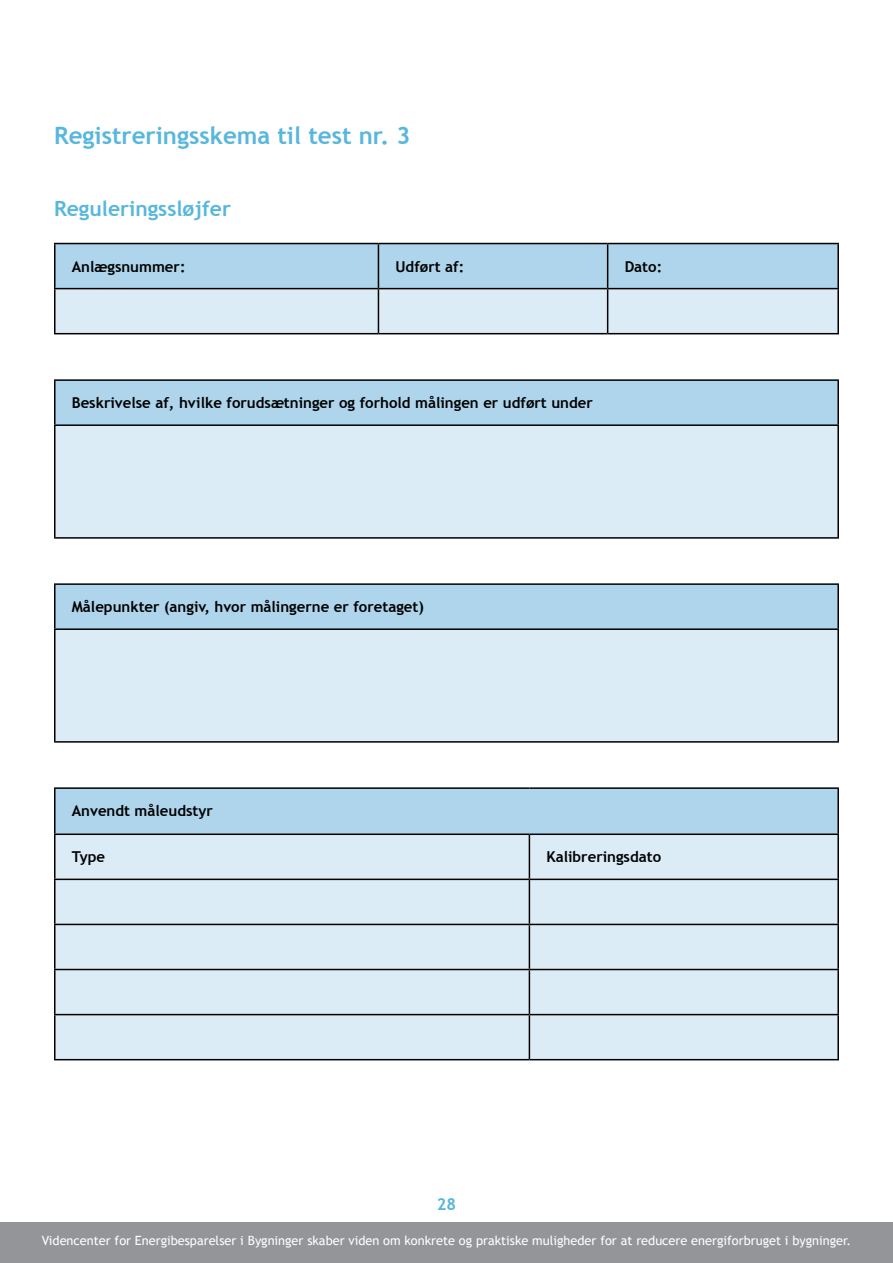
<style>
.page{position:relative;width:893px;height:1263px;background:#fff}
.page>*{position:absolute;margin:0;border:0;box-sizing:border-box;transform-origin:0 0}
.Overskrift{font:700 24px "Trebuchet MS";color:#58b7dd}
.Overskrift-2{font:700 21px "Trebuchet MS";color:#58b7dd}
.t1{font:700 16.5px "Trebuchet MS";color:#58b7dd}
.Tabel_overskrift{font:700 15px "Trebuchet MS";color:#000}
.t2{font:12.75px "Trebuchet MS";color:#fff}
</style>
<div class="page">
<div style="left:0;top:1222px;width:893px;height:41px;background:#939598"></div>
<div style="left:55px;top:788px;width:783px;height:46px;background:#aed5eb"></div>
<div style="left:56px;top:835px;width:781px;height:224px;background:#dcecf6"></div>
<hr style="left:54px;top:787px;width:475px;height:2px;background:#000">
<hr style="left:54px;top:789px;width:2px;height:44px;background:#000">
<hr style="left:529px;top:787px;width:310px;height:2px;background:#000">
<hr style="left:837px;top:789px;width:2px;height:44px;background:#000">
<hr style="left:54px;top:833px;width:475px;height:2px;background:#000">
<hr style="left:54px;top:835px;width:2px;height:43px;background:#000">
<hr style="left:529px;top:833px;width:310px;height:2px;background:#000">
<hr style="left:529px;top:835px;width:1px;height:43px;background:#000">
<hr style="left:837px;top:835px;width:2px;height:43px;background:#000">
<hr style="left:54px;top:878px;width:475px;height:2px;background:#000">
<hr style="left:54px;top:880px;width:2px;height:44px;background:#000">
<hr style="left:529px;top:878px;width:310px;height:2px;background:#000">
<hr style="left:529px;top:880px;width:1px;height:44px;background:#000">
<hr style="left:837px;top:880px;width:2px;height:44px;background:#000">
<hr style="left:54px;top:924px;width:475px;height:1px;background:#000">
<hr style="left:54px;top:925px;width:2px;height:44px;background:#000">
<hr style="left:529px;top:924px;width:310px;height:1px;background:#000">
<hr style="left:529px;top:925px;width:1px;height:44px;background:#000">
<hr style="left:837px;top:925px;width:2px;height:44px;background:#000">
<hr style="left:54px;top:969px;width:475px;height:1px;background:#000">
<hr style="left:54px;top:970px;width:2px;height:44px;background:#000">
<hr style="left:529px;top:969px;width:310px;height:1px;background:#000">
<hr style="left:529px;top:970px;width:1px;height:44px;background:#000">
<hr style="left:837px;top:970px;width:2px;height:44px;background:#000">
<hr style="left:54px;top:1014px;width:475px;height:1px;background:#000">
<hr style="left:54px;top:1015px;width:2px;height:44px;background:#000">
<hr style="left:529px;top:1014px;width:310px;height:1px;background:#000">
<hr style="left:529px;top:1015px;width:1px;height:44px;background:#000">
<hr style="left:837px;top:1015px;width:2px;height:44px;background:#000">
<hr style="left:54px;top:1059px;width:475px;height:1px;background:#000">
<hr style="left:529px;top:1059px;width:310px;height:1px;background:#000">
<div style="left:55px;top:584px;width:783px;height:45px;background:#aed5eb"></div>
<div style="left:55px;top:629px;width:783px;height:113px;background:#dcecf6"></div>
<hr style="left:54px;top:583px;width:785px;height:2px;background:#000">
<hr style="left:54px;top:585px;width:2px;height:43px;background:#000">
<hr style="left:837px;top:585px;width:2px;height:43px;background:#000">
<hr style="left:54px;top:628px;width:785px;height:2px;background:#000">
<hr style="left:54px;top:630px;width:2px;height:111px;background:#000">
<hr style="left:837px;top:630px;width:2px;height:111px;background:#000">
<hr style="left:54px;top:741px;width:785px;height:2px;background:#000">
<div style="left:55px;top:380px;width:783px;height:45px;background:#aed5eb"></div>
<div style="left:55px;top:425px;width:783px;height:113px;background:#dcecf6"></div>
<hr style="left:54px;top:379px;width:785px;height:2px;background:#000">
<hr style="left:54px;top:381px;width:2px;height:43px;background:#000">
<hr style="left:837px;top:381px;width:2px;height:43px;background:#000">
<hr style="left:54px;top:424px;width:785px;height:2px;background:#000">
<hr style="left:54px;top:426px;width:2px;height:111px;background:#000">
<hr style="left:837px;top:426px;width:2px;height:111px;background:#000">
<hr style="left:54px;top:537px;width:785px;height:2px;background:#000">
<svg style="left:56px;top:244px;width:781px;height:89px;background:#c2deed"></svg>
<hr style="left:54px;top:243px;width:324px;height:1px;background:#000">
<hr style="left:54px;top:244px;width:2px;height:44px;background:#000">
<hr style="left:378px;top:243px;width:230px;height:1px;background:#000">
<hr style="left:378px;top:244px;width:1px;height:44px;background:#000">
<hr style="left:608px;top:243px;width:231px;height:1px;background:#000">
<hr style="left:607px;top:244px;width:1px;height:44px;background:#000">
<hr style="left:837px;top:244px;width:2px;height:44px;background:#000">
<hr style="left:54px;top:288px;width:324px;height:1px;background:#000">
<hr style="left:54px;top:289px;width:2px;height:44px;background:#000">
<hr style="left:378px;top:288px;width:230px;height:1px;background:#000">
<hr style="left:378px;top:289px;width:1px;height:44px;background:#000">
<hr style="left:608px;top:288px;width:231px;height:1px;background:#000">
<hr style="left:607px;top:289px;width:1px;height:44px;background:#000">
<hr style="left:837px;top:289px;width:2px;height:44px;background:#000">
<hr style="left:54px;top:333px;width:324px;height:1px;background:#000">
<hr style="left:378px;top:333px;width:230px;height:1px;background:#000">
<hr style="left:608px;top:333px;width:231px;height:1px;background:#000">
<p class="Overskrift" style="left:54px;top:120px;width:358px">Registreringsskema til test nr. 3</p>
<p class="Overskrift-2" style="left:54px;top:196px;width:178px">Reguleringssløjfer</p>
<p class="Tabel_overskrift" style="left:72px;top:257px;width:115px">Anlægsnummer:</p>
<p class="Tabel_overskrift" style="left:395px;top:257px;width:70px">Udført af:</p>
<p class="Tabel_overskrift" style="left:625px;top:257px;width:39px">Dato:</p>
<p class="Tabel_overskrift" style="left:72px;top:393px;width:523px">Beskrivelse af, hvilke forudsætninger og forhold målingen er udført under</p>
<p class="Tabel_overskrift" style="left:72px;top:597px;width:354px">Målepunkter (angiv, hvor målingerne er foretaget)</p>
<p class="Tabel_overskrift" style="left:72px;top:801px;width:143px">Anvendt måleudstyr</p>
<p class="Tabel_overskrift" style="left:72px;top:848px;width:35px">Type</p>
<p class="Tabel_overskrift" style="left:546px;top:848px;width:116px">Kalibreringsdato</p>
<p class="t1" style="left:437px;top:1194px;width:21px">28</p>
<p class="t2" style="left:42px;top:1233px;width:811px">Videncenter for Energibesparelser i Bygninger skaber viden om konkrete og praktiske muligheder for at reducere energiforbruget i bygninger.</p>
</div>
